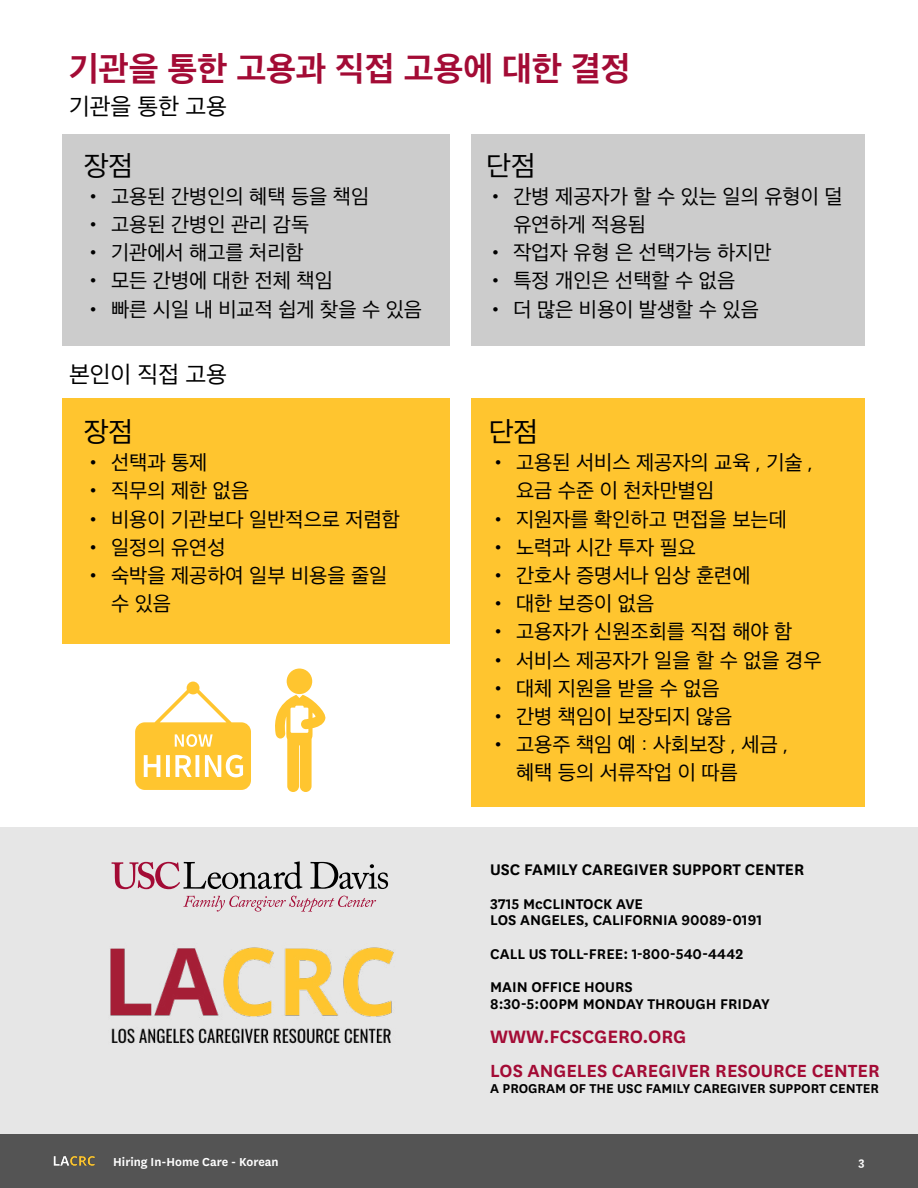
<style>
.page{position:relative;width:918px;height:1188px;background:#fff}
.page>*{position:absolute;margin:0;border:0;box-sizing:border-box;transform-origin:0 0}
.t1{font:700 34.5px "Apple SD Gothic Neo";color:#a30b35}
.t2{font:28.5px "Apple SD Gothic Neo";color:#000}
.t3{font:24px "Apple SD Gothic Neo";color:#000}
.t4{font:21px/28.2px "Apple SD Gothic Neo";color:#000}
.t5{font:600 21px "National";color:#a30b35}
.t6{font:600 20.55px "National";color:#a30b35}
.t7{font:600 18px "National";color:#000}
.t8{font:600 16.5px/16.8px "National";color:#000}
.t9{font:600 15px "National";color:#000}
.t10{font:600 13.5px "National";color:#fff}
</style>
<div class="page">
<div style="left:0;top:1134px;width:918px;height:54px;background:#545454"></div>
<img style="left:54px;top:1156px;width:41px;height:10px">
<div style="left:62px;top:398px;width:387px;height:245px;background:#ffc52f"></div>
<div style="left:62px;top:134px;width:387px;height:211px;background:#ccc"></div>
<div style="left:471px;top:134px;width:394px;height:211px;background:#ccc"></div>
<div style="left:471px;top:398px;width:394px;height:409px;background:#ffc52f"></div>
<svg style="left:135px;top:682px;width:116px;height:108px"></svg>
<div style="left:287px;top:669px;width:25px;height:25px;background:#ffc52f;border-radius:50%"></div>
<svg style="left:275px;top:695px;width:51px;height:97px"></svg>
<div style="left:0;top:828px;width:918px;height:306px;background:#e6e6e6"></div>
<img style="left:110px;top:947px;width:284px;height:97px">
<svg style="left:183px;top:896px;width:193px;height:16px"></svg>
<svg style="left:112px;top:861px;width:190px;height:28px"></svg>
<svg style="left:310px;top:862px;width:78px;height:27px"></svg>
<h1 class="t1" style="left:69px;top:50px;width:563px">기관을 통한 고용과 직접 고용에 대한 결정</h1>
<p class="t3" style="left:69px;top:94px;width:159px">기관을 통한 고용</p>
<h2 class="t2" style="left:84px;top:150px;width:51px">장점</h2>
<p class="t4" style="left:84px;top:183px;width:287px">• 고용된 간병인의 혜택 등을 책임</p>
<p class="t4" style="left:84px;top:212px;width:227px">• 고용된 간병인 관리 감독</p>
<p class="t4" style="left:84px;top:240px;width:221px">• 기관에서 해고를 처리함</p>
<p class="t4" style="left:84px;top:268px;width:250px">• 모든 간병에 대한 전체 책임</p>
<p class="t4" style="left:84px;top:296px;width:340px">• 빠른 시일 내 비교적 쉽게 찾을 수 있음</p>
<h2 class="t2" style="left:486px;top:150px;width:51px">단점</h2>
<p class="t4" style="left:513px;top:183px;width:331px;text-indent:-27px">• 간병 제공자가 할 수 있는 일의 유형이 덜 유연하게 적용됨</p>
<p class="t4" style="left:486px;top:240px;width:287px">• 작업자 유형 은 선택가능 하지만</p>
<p class="t4" style="left:486px;top:268px;width:250px">• 특정 개인은 선택할 수 없음</p>
<p class="t4" style="left:486px;top:296px;width:274px">• 더 많은 비용이 발생할 수 있음</p>
<p class="t3" style="left:69px;top:362px;width:159px">본인이 직접 고용</p>
<h2 class="t2" style="left:84px;top:416px;width:51px">장점</h2>
<p class="t4" style="left:84px;top:450px;width:125px">• 선택과 통제</p>
<p class="t4" style="left:84px;top:478px;width:167px">• 직무의 제한 없음</p>
<p class="t4" style="left:84px;top:506px;width:318px">• 비용이 기관보다 일반적으로 저렴함</p>
<p class="t4" style="left:84px;top:534px;width:143px">• 일정의 유연성</p>
<p class="t4" style="left:111px;top:563px;width:278px;text-indent:-27px">• 숙박을 제공하여 일부 비용을 줄일 수 있음</p>
<h2 class="t2" style="left:489px;top:416px;width:51px">단점</h2>
<p class="t4" style="left:516px;top:450px;width:298px;text-indent:-27px">• 고용된 서비스 제공자의 교육 , 기술 , 요금 수준 이 천차만별임</p>
<p class="t4" style="left:489px;top:506px;width:299px">• 지원자를 확인하고 면접을 보는데</p>
<p class="t4" style="left:489px;top:534px;width:209px">• 노력과 시간 투자 필요</p>
<p class="t4" style="left:489px;top:563px;width:263px">• 간호사 증명서나 임상 훈련에</p>
<p class="t4" style="left:489px;top:591px;width:167px">• 대한 보증이 없음</p>
<p class="t4" style="left:489px;top:619px;width:305px">• 고용자가 신원조회를 직접 해야 함</p>
<p class="t4" style="left:489px;top:647px;width:334px">• 서비스 제공자가 일을 할 수 없을 경우</p>
<p class="t4" style="left:489px;top:675px;width:232px">• 대체 지원을 받을 수 없음</p>
<p class="t4" style="left:489px;top:704px;width:245px">• 간병 책임이 보장되지 않음</p>
<p class="t4" style="left:516px;top:732px;width:274px;text-indent:-27px">• 고용주 책임 예 : 사회보장 , 세금 , 혜택 등의 서류작업 이 따름</p>
<p class="t7" style="left:490px;top:857px;width:316px">USC FAMILY CAREGIVER SUPPORT CENTER</p>
<p class="t8" style="left:490px;top:894px;width:274px">3715 McCLINTOCK AVE<br>LOS ANGELES, CALIFORNIA 90089-0191</p>
<p class="t8" style="left:490px;top:936px;width:255px;line-height:33.6px">CALL US TOLL-FREE: 1-800-540-4442<br>MAIN OFFICE HOURS</p>
<p class="t8" style="left:490px;top:995px;width:281px">8:30-5:00PM MONDAY THROUGH FRIDAY</p>
<p class="t5" style="left:490px;top:1022px;width:198px">WWW.FCSCGERO.ORG</p>
<p class="t6" style="left:490px;top:1056px;width:391px">LOS ANGELES CAREGIVER RESOURCE CENTER</p>
<p class="t9" style="left:490px;top:1078px;width:390px">A PROGRAM OF THE USC FAMILY CAREGIVER SUPPORT CENTER</p>
<p class="t10" style="left:113px;top:1152px;width:167px">Hiring In-Home Care - Korean</p>
<p class="t10" style="left:858px;top:1152px;width:8px">3</p>
</div>
